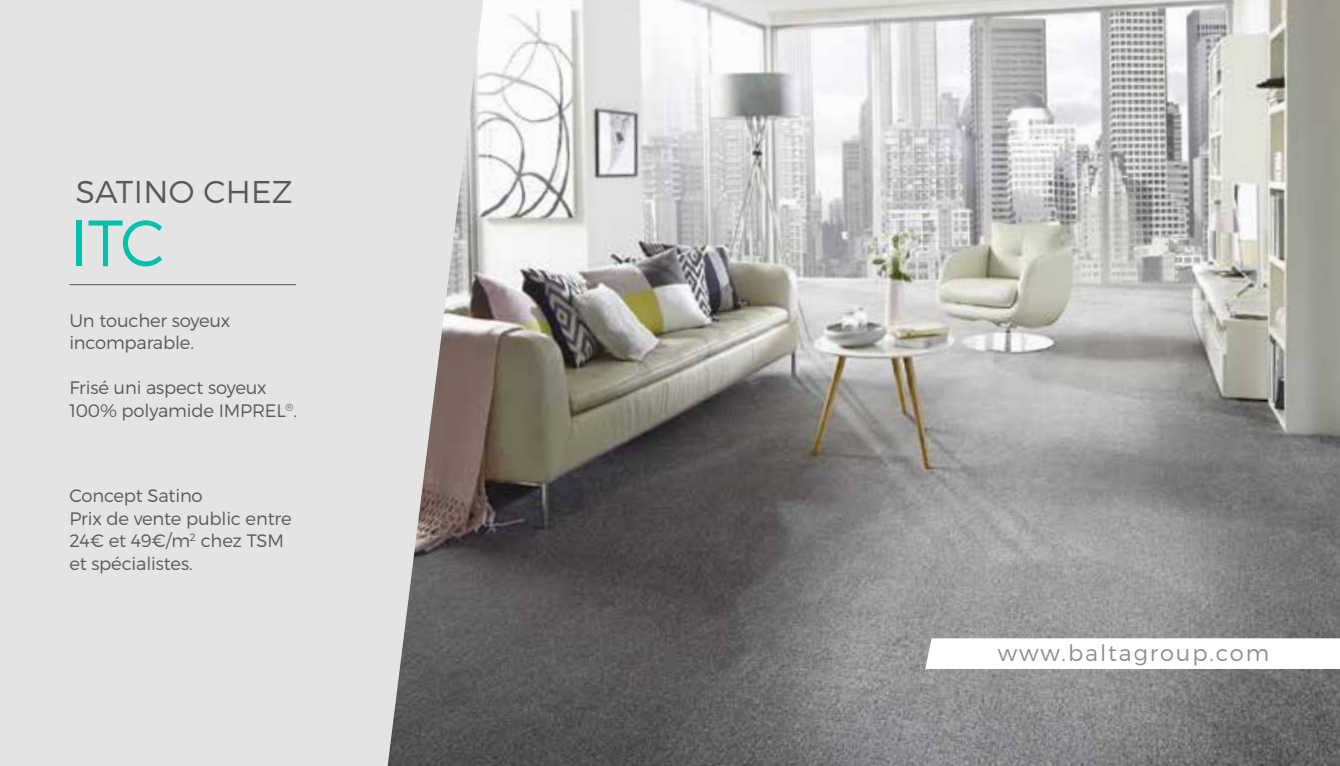
<style>
.page{position:relative;width:1340px;height:766px;background:#fff}
.page>*{position:absolute;margin:0;border:0;box-sizing:border-box;transform-origin:0 0}
.t1{font:300 65.25px "Montserrat";color:#00c2ac}
.t2{font:300 31.5px "Montserrat";letter-spacing:.01em;color:#58595b}
.t3{font:300 22.5px "Montserrat";letter-spacing:.085em;color:#8c8e8f}
.t4{font:300 18px/22.5px "Montserrat";letter-spacing:-.01em;color:#58595b}
</style>
<div class="page">
<img style="left:483px;top:0;width:856px;height:765px">
<svg style="left:0;top:0;width:483px;height:765px;background:#d7d7d6"></svg>
<svg style="left:925px;top:638px;width:414px;height:30px"></svg>
<hr style="left:69px;top:284px;width:227px;height:1px;background:#58595b">
<h2 class="t2" style="left:76px;top:173px;width:78px">SATINO</h2>
<h2 class="t2" style="left:203px;top:173px;width:91px">CHEZ</h2>
<h1 class="t1" style="left:69px;top:203px;width:97px">ITC</h1>
<p class="t4" style="left:69px;top:308px;width:163px">U n toucher soyeux incomparable.</p>
<p class="t4" style="left:69px;top:376px;width:229px">Frisé uni aspect soyeux<br>100% polyamide IM PRE L<sup>®</sup>.</p>
<p class="t4" style="left:69px;top:484px;width:224px">Concept Satino<br>Prix de vente public entre<br>24€ et 49€/m<sup>2</sup> chez TSM<br>et spécialistes.</p>
<p class="t3" style="left:998px;top:638px;width:273px">www.baltagroup.com</p>
</div>
